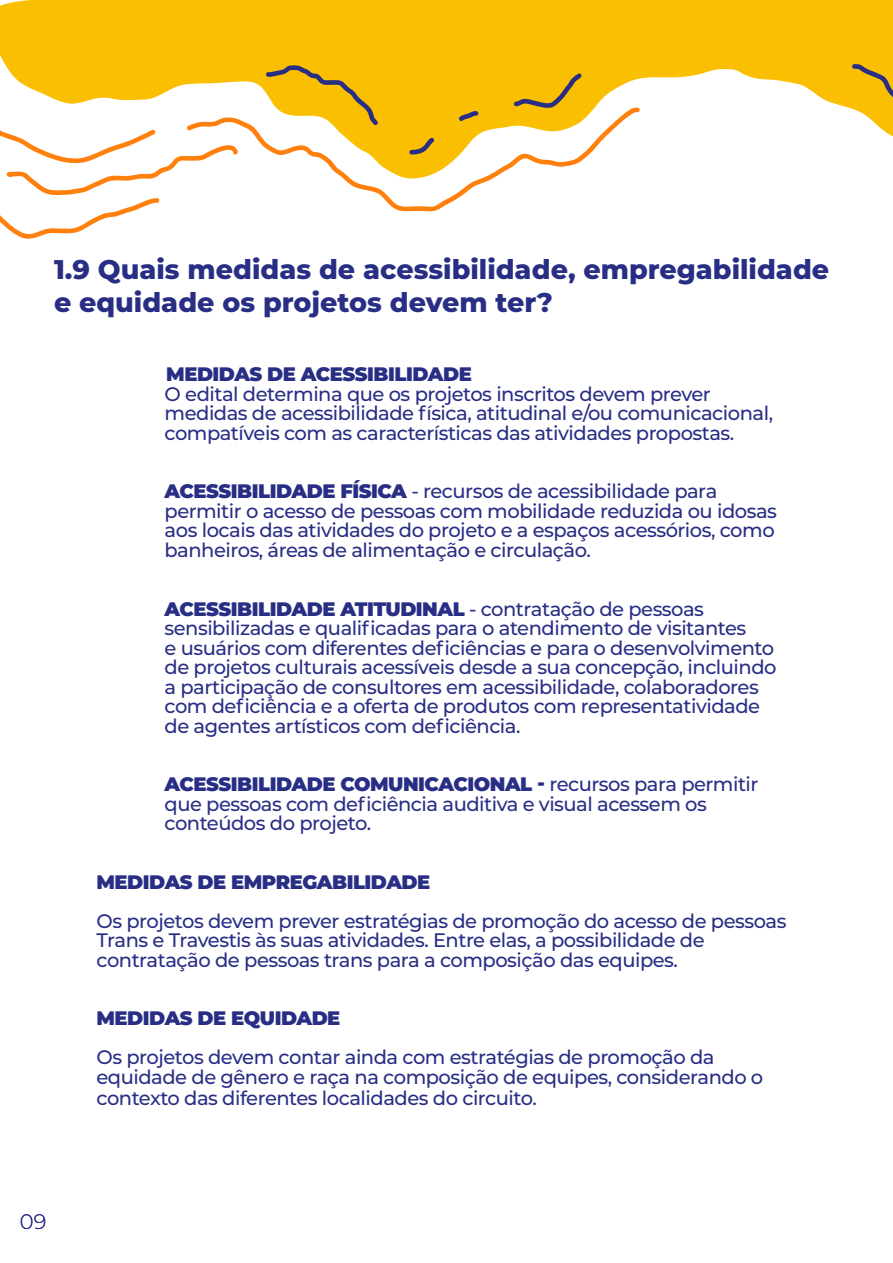
<style>
.page{position:relative;width:893px;height:1263px;background:#fff}
.page>*{position:absolute;margin:0;border:0;box-sizing:border-box;transform-origin:0 0}
.t1{font:800 27px/32.4px "Montserrat";color:#292e85}
.t2{font:300 21px "Montserrat";color:#292e85}
.meio_de_texto{font:500 19.5px/19.5px "Montserrat";letter-spacing:-.025em;color:#292e85}
.meio_de_texto-2{font:900 19.5px "Montserrat";letter-spacing:-.025em;color:#292e85}
.s1{font-weight:900}
</style>
<div class="page">
<svg style="left:0;top:0;width:893px;height:212px;fill:#fabf00"></svg>
<svg style="left:851px;top:64px;width:42px;height:148px"></svg>
<svg style="left:514px;top:73px;width:68px;height:33px;background:#d9a814"></svg>
<svg style="left:266px;top:65px;width:112px;height:41px;background:#e2af12"></svg>
<svg style="left:238px;top:106px;width:403px;height:105px"></svg>
<svg style="left:0;top:76px;width:238px;height:163px"></svg>
<p class="t1" style="left:54px;top:252px;width:777px">1.9 Quais medidas de acessibilidade, empregabilidade e equidade os projetos devem ter?</p>
<p class="meio_de_texto-2" style="left:166px;top:360px;width:307px">MEDIDAS DE ACESSIBILIDADE</p>
<p class="meio_de_texto" style="left:165px;top:383px;width:610px">O edital determina que os projetos inscritos devem prever medidas de acessibilidade física, atitudinal e/ou comunicacional, compatíveis com as características das atividades propostas.</p>
<p class="meio_de_texto" style="left:165px;top:481px;width:614px"><span class="s1">ACESSIBILIDADE FÍSICA</span> - recursos de acessibilidade para permitir o acesso de pessoas com mobilidade reduzida ou idosas aos locais das atividades do projeto e a espaços acessórios, como banheiros, áreas de alimentação e circulação.</p>
<p class="meio_de_texto" style="left:165px;top:598px;width:583px"><span class="s1">ACESSIBILIDADE ATITUDINAL</span> - contratação de pessoas sensibilizadas e qualificadas para o atendimento de visitantes</p>
<p class="meio_de_texto" style="left:165px;top:637px;width:611px">e usuários com diferentes deficiências e para o desenvolvimento</p>
<p class="meio_de_texto" style="left:165px;top:656px;width:613px">de projetos culturais acessíveis desde a sua concepção, incluindo</p>
<p class="meio_de_texto" style="left:165px;top:676px;width:597px">a participação de consultores em acessibilidade, colaboradores com deficiência e a oferta de produtos com representatividade</p>
<p class="meio_de_texto" style="left:165px;top:715px;width:357px">de agentes artísticos com deficiência.</p>
<p class="meio_de_texto" style="left:165px;top:773px;width:595px"><span class="s1">ACESSIBILIDADE COMUNICACIONAL -</span> recursos para permitir que pessoas com deficiência auditiva e visual acessem os conteúdos do projeto.</p>
<p class="meio_de_texto-2" style="left:97px;top:867px;width:335px">MEDIDAS DE EMPREGABILIDADE</p>
<p class="meio_de_texto" style="left:97px;top:910px;width:691px">Os projetos devem prever estratégias de promoção do acesso de pessoas<br>Trans e Travestis às suas atividades. Entre elas, a possibilidade de</p>
<p class="meio_de_texto" style="left:97px;top:949px;width:583px">contratação de pessoas trans para a composição das equipes.</p>
<p class="meio_de_texto-2" style="left:97px;top:1003px;width:245px">MEDIDAS DE EQUIDADE</p>
<p class="meio_de_texto" style="left:97px;top:1046px;width:620px">Os projetos devem contar ainda com estratégias de promoção da</p>
<p class="meio_de_texto" style="left:97px;top:1065px;width:668px;line-height:21px">equidade de gênero e raça na composição de equipes, considerando o contexto das diferentes localidades do circuito.</p>
<p class="t2" style="left:20px;top:1207px;width:28px">09</p>
</div>
